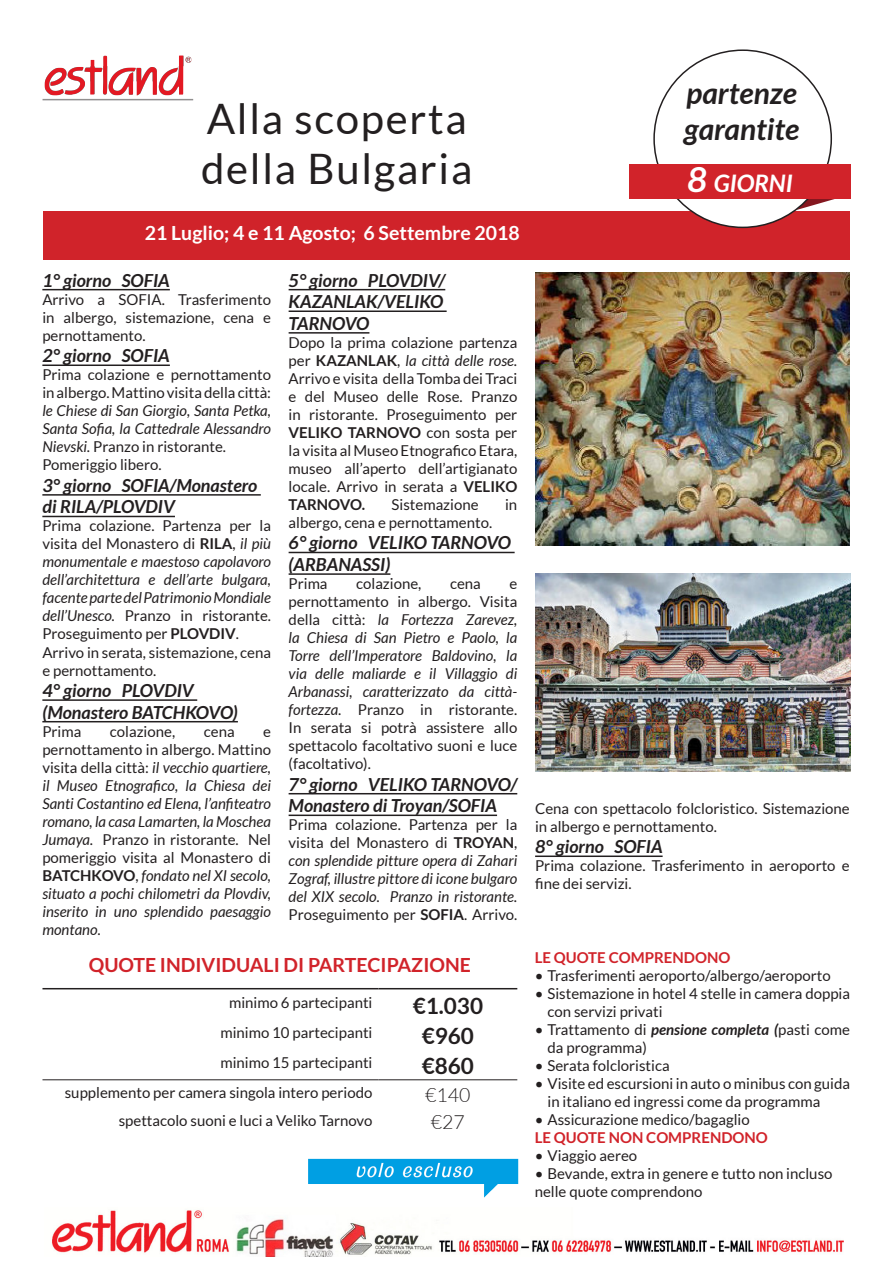
<style>
.page{position:relative;width:893px;height:1263px;background:#fff}
.page>*{position:absolute;margin:0;border:0;box-sizing:border-box;transform-origin:0 0}
.t1{font:42px "Lato";letter-spacing:.04em;color:#231f20}
.titolo{font:italic 700 30px/36px "Lato";color:#231f20}
.titolo-2{font:italic 700 24.15px "Lato";color:#fff}
.testo_programma{font:700 22.5px "Lato";color:#231f20}
.titolo-3{font:700 19.5px "Lato";color:#fff}
.t2{font:700 19.5px "Lato";color:#d1232a}
.testo_programma-2{font:300 19.5px "Lato";color:#231f20}
.giorni_città{font:italic 700 18px/21.6px "Lato";color:#231f20}
.testo_programma-3{font:15px/18px "Lato";color:#231f20}
.testo_programma-4{font:italic 15px/18px "Lato";color:#231f20;text-align:justify}
.t3{font:700 15px "Lato";color:#d1232a}
.s1{font-weight:700}
.s2{font-style:italic}
.s3{font-style:normal}
.s4{font-weight:700;font-style:normal}
.s5{font-size:34.5px}
.s6{font-weight:700;font-style:italic}
</style>
<div class="page">
<img style="left:52px;top:1210px;width:792px;height:46px">
<svg style="left:797px;top:199px;width:38px;height:11px"></svg>
<div style="left:43px;top:211px;width:807px;height:48px;background:#d0232a"></div>
<div style="left:654px;top:50px;width:177px;height:177px;background:#fff;border-radius:50%"></div>
<div style="left:629px;top:164px;width:221px;height:35px;background:#d1232a"></div>
<img style="left:43px;top:55px;width:150px;height:44px">
<hr style="left:43px;top:99px;width:150px;height:1px;background:#231f20">
<img style="left:308px;top:1158px;width:211px;height:40px">
<hr style="left:289px;top:289px;width:156px;height:1px;background:#231f20">
<hr style="left:289px;top:310px;width:158px;height:2px;background:#231f20">
<hr style="left:289px;top:332px;width:80px;height:2px;background:#231f20">
<hr style="left:289px;top:552px;width:226px;height:1px;background:#231f20">
<hr style="left:289px;top:573px;width:101px;height:2px;background:#231f20">
<hr style="left:289px;top:793px;width:228px;height:1px;background:#231f20">
<hr style="left:289px;top:814px;width:208px;height:2px;background:#231f20">
<hr style="left:42px;top:289px;width:128px;height:1px;background:#231f20">
<hr style="left:42px;top:364px;width:128px;height:2px;background:#231f20">
<hr style="left:42px;top:494px;width:219px;height:2px;background:#231f20">
<hr style="left:42px;top:516px;width:133px;height:1px;background:#231f20">
<hr style="left:42px;top:699px;width:155px;height:2px;background:#231f20">
<hr style="left:42px;top:721px;width:196px;height:1px;background:#231f20">
<hr style="left:42px;top:988px;width:336px;height:1px;background:#231f20">
<hr style="left:378px;top:988px;width:139px;height:1px;background:#231f20">
<hr style="left:42px;top:1079px;width:336px;height:1px;background:#231f20">
<hr style="left:378px;top:1079px;width:139px;height:1px;background:#231f20">
<hr style="left:535px;top:855px;width:128px;height:2px;background:#231f20">
<img style="left:535px;top:272px;width:315px;height:273px">
<img style="left:536px;top:573px;width:314px;height:199px">
<p class="t1" style="left:207px;top:96px;width:261px">Alla scoperta</p>
<p class="t1" style="left:201px;top:145px;width:273px">della Bulgaria</p>
<p class="titolo-3" style="left:145px;top:222px;width:377px">21 Luglio; 4 e 11 Agosto; 6 Settembre 2018</p>
<p class="giorni_città" style="left:289px;top:270px;width:158px;text-align:justify">5° giorno PLOVDIV/ KAZANLAK/VELIKO TARNOVO</p>
<p class="testo_programma-3" style="left:289px;top:333px;width:230px;text-align:justify">Dopo la prima colazione partenza per <span class="s1">KAZANLAK</span>, <span class="s2">la città delle rose.<br></span>Arrivo e visita della Tomba dei Traci e del Museo delle Rose. Pranzo in ristorante. Proseguimento per <span class="s1">VELIKO TARNOVO</span> con sosta per la visita al Museo Etnografico Etara, museo all’aperto dell’artigianato locale. Arrivo in serata a <span class="s1">VELIKO TARNOVO.</span></p>
<p class="giorni_città" style="left:42px;top:270px;width:129px">1° giorno SOFIA</p>
<p class="testo_programma-3" style="left:42px;top:290px;width:230px;text-align:justify">Arrivo a SOFIA. Trasferimento in albergo, sistemazione, cena e pernottamento.</p>
<p class="giorni_città" style="left:42px;top:345px;width:129px">2° giorno SOFIA</p>
<p class="testo_programma-3" style="left:42px;top:366px;width:230px;text-align:justify">Prima colazione e pernottamento in albergo. Mattino visita della città: <span class="s2">le Chiese di San Giorgio, Santa Petka, Santa Sofia, la Cattedrale Alessandro Nievski.</span> Pranzo in ristorante.</p>
<p class="testo_programma-3" style="left:42px;top:456px;width:121px">Pomeriggio libero.</p>
<p class="giorni_città" style="left:42px;top:475px;width:216px">3° giorno SOFIA/Monastero di RILA/PLOVDIV</p>
<p class="testo_programma-4" style="left:42px;top:517px;width:230px"><span class="s3">Prima colazione. Partenza per la visita del Monastero di</span> <span class="s4">RILA</span><span class="s3">,</span> il più monumentale e maestoso capolavoro dell’architettura e dell’arte bulgara, facente parte del Patrimonio Mondiale dell’Unesco. <span class="s3">Pranzo in ristorante.<br>Proseguimento per</span> <span class="s4">PLOVDIV</span><span class="s3">.</span></p>
<p class="testo_programma-3" style="left:42px;top:643px;width:230px">Arrivo in serata, sistemazione, cena e pernottamento.</p>
<p class="giorni_città" style="left:42px;top:680px;width:197px">4° giorno PLOVDIV (Monastero BATCHKOVO)</p>
<p class="testo_programma-3" style="left:42px;top:722px;width:40px">Prima</p>
<p class="testo_programma-3" style="left:110px;top:722px;width:67px">colazione,</p>
<p class="testo_programma-3" style="left:204px;top:722px;width:32px">cena</p>
<p class="testo_programma-3" style="left:392px;top:495px;width:88px">Sistemazione</p>
<p class="testo_programma-3" style="left:505px;top:495px;width:14px">in</p>
<p class="testo_programma-3" style="left:289px;top:513px;width:205px">albergo, cena e pernottamento.</p>
<p class="giorni_città" style="left:289px;top:532px;width:224px">6° giorno VELIKO TARNOVO (ARBANASSI)</p>
<p class="testo_programma-3" style="left:289px;top:574px;width:40px">Prima</p>
<p class="testo_programma-3" style="left:356px;top:574px;width:67px">colazione,</p>
<p class="testo_programma-3" style="left:450px;top:574px;width:32px">cena</p>
<p class="testo_programma-4" style="left:289px;top:575px;width:230px;text-indent:221px"><span class="s3">e pernottamento in albergo. Visita della città:</span> la Fortezza Zarevez, la Chiesa di San Pietro e Paolo, la Torre dell’Imperatore Baldovino, la via delle maliarde e il Villaggio di Arbanassi, caratterizzato da città&shy;fortezza. <span class="s3">Pranzo in ristorante.<br>In serata si potrà assistere allo spettacolo facoltativo suoni e luce (facoltativo).</span></p>
<p class="giorni_città" style="left:289px;top:774px;width:230px">7° giorno VELIKO TARNOVO/<br>Monastero di Troyan/SOFIA</p>
<p class="testo_programma-4" style="left:289px;top:816px;width:230px"><span class="s3">Prima colazione. Partenza per la visita del Monastero di</span> <span class="s4">TROYAN</span><span class="s3">, </span>con splendide pitture opera di Zahari Zograf, illustre pittore di icone bulgaro del XIX secolo. Pranzo in ristorante.<br><span class="s3">Proseguimento per</span> <span class="s4">SOFIA</span><span class="s3">. Arrivo.</span></p>
<p class="testo_programma-4" style="left:42px;top:723px;width:230px;text-indent:221px"><span class="s3">e pernottamento in albergo. Mattino visita della città:</span> il vecchio quartiere, il Museo Etnografico, la Chiesa dei Santi Costantino ed Elena, l’anfiteatro romano, la casa Lamarten, la Moschea Jumaya. <span class="s3">Pranzo in ristorante. Nel pomeriggio visita al Monastero di </span><span class="s4">BATCHKOVO</span><span class="s3">,</span> fondato nel XI secolo, situato a pochi chilometri da Plovdiv, inserito in uno splendido paesaggio montano.</p>
<p class="t2" style="left:89px;top:954px;width:384px">QUOTE INDIVIDUALI DI PARTECIPAZIONE</p>
<p class="testo_programma-3" style="left:229px;top:993px;width:145px">minimo 6 partecipanti</p>
<p class="testo_programma" style="left:413px;top:992px;width:72px">€1.030</p>
<p class="testo_programma-3" style="left:220px;top:1023px;width:154px">minimo 10 partecipanti</p>
<p class="testo_programma" style="left:422px;top:1022px;width:54px">€960</p>
<p class="testo_programma-3" style="left:220px;top:1053px;width:154px">minimo 15 partecipanti</p>
<p class="testo_programma" style="left:422px;top:1053px;width:54px">€860</p>
<p class="testo_programma-3" style="left:65px;top:1083px;width:309px">supplemento per camera singola intero periodo</p>
<p class="testo_programma-2" style="left:425px;top:1084px;width:47px">€140</p>
<p class="testo_programma-3" style="left:119px;top:1111px;width:255px">spettacolo suoni e luci a Veliko Tarnovo</p>
<p class="testo_programma-2" style="left:431px;top:1112px;width:35px">€27</p>
<p class="titolo" style="left:684px;top:75px;width:117px">partenze garantite</p>
<p class="titolo-2" style="left:687px;top:169px;width:107px"><span class="s5">8</span> GIORNI</p>
<p class="testo_programma-3" style="left:535px;top:799px;width:316px">Cena con spettacolo folcloristico. Sistemazione in albergo e pernottamento.</p>
<p class="giorni_città" style="left:535px;top:836px;width:129px">8° giorno SOFIA</p>
<p class="testo_programma-3" style="left:535px;top:857px;width:316px">Prima colazione. Trasferimento in aeroporto e fine dei servizi.</p>
<p class="t3" style="left:535px;top:948px;width:197px">LE QUOTE COMPRENDONO</p>
<p class="testo_programma-3" style="left:535px;top:966px;width:298px">• Trasferimenti aeroporto/albergo/aeroporto</p>
<p class="testo_programma-3" style="left:547px;top:984px;width:304px;text-indent:-13px">• Sistemazione in hotel 4 stelle in camera doppia con servizi privati</p>
<p class="testo_programma-3" style="left:547px;top:1020px;width:304px;text-indent:-13px">• Trattamento di <span class="s6">pensione completa (</span>pasti come da programma)</p>
<p class="testo_programma-3" style="left:535px;top:1056px;width:136px">• Serata folcloristica</p>
<p class="testo_programma-3" style="left:547px;top:1074px;width:304px;text-indent:-13px">• Visite ed escursioni in auto o minibus con guida in italiano ed ingressi come da programma</p>
<p class="testo_programma-3" style="left:535px;top:1110px;width:217px">• Assicurazione medico/bagaglio</p>
<p class="t3" style="left:535px;top:1128px;width:235px">LE QUOTE NON COMPRENDONO</p>
<p class="testo_programma-3" style="left:535px;top:1146px;width:104px">• Viaggio aereo</p>
<p class="testo_programma-3" style="left:535px;top:1164px;width:299px">• Bevande, extra in genere e tutto non incluso nelle quote comprendono</p>
</div>
